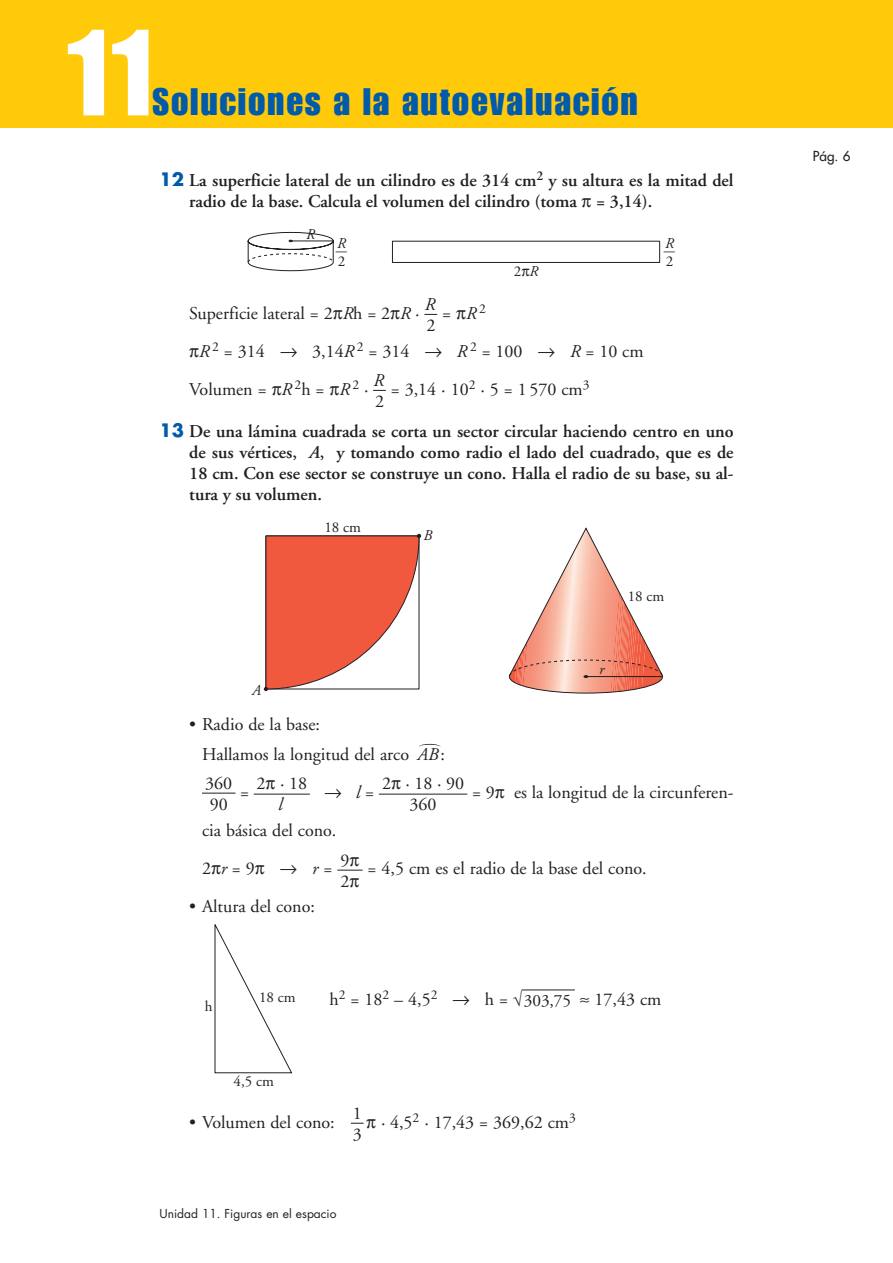
<style>
.page{position:relative;width:893px;height:1263px;background:#fff}
.page>*{position:absolute;margin:0;border:0;box-sizing:border-box;transform-origin:0 0}
.t1{font:120px "Impact";color:#fff}
.t2{font:37.5px "Impact";letter-spacing:.05em;color:#015aaa}
.t3{font:21px "MT Extra";color:#231f20;scale:2.5 1}
.t4{font:18px/21px "Adobe Garamond";color:#231f20}
.t5{font:600 18px/21px "Adobe Garamond";color:#231f20}
.t6{font:italic 18px "Adobe Garamond";color:#231f20}
.t7{font:18px "Anaya Math 1";color:#231f20}
.t8{font:15px "Adobe Garamond";color:#231f20}
.t9{font:italic 15px "Adobe Garamond";color:#231f20}
.t10{font:15px "Adobe Garamond";color:#231f20;scale:.75 1}
.t11{font:13.5px "Futura";color:#231f20}
.t12{font:12px "Futura";color:#231f20}
.s1{font-family:"Futura";font-weight:700;color:#015aaa}
.s2{font-family:"Anaya Math 1";font-weight:400}
.s3{font-family:"Anaya Math 1"}
.s4{font-style:italic}
.s5{font-style:normal}
.s6{font-family:"Adobe Garamond";font-style:italic}
.s7{font-family:"Adobe Garamond"}
.s8{font-family:"Anaya Math 1";font-size:17.25px}
.s9{font-size:17.25px}
</style>
<div class="page">
<div style="left:0;top:0;width:893px;height:128px;background:#feca0a"></div>
<svg style="left:351px;top:1123px;width:13px;height:1px"></svg>
<svg style="left:214px;top:924px;width:79px;height:150px"></svg>
<hr style="left:522px;top:990px;width:53px;height:1px;background:#231f20">
<svg style="left:337px;top:870px;width:26px;height:1px"></svg>
<hr style="left:379px;top:794px;width:88px;height:1px;background:#231f20">
<hr style="left:254px;top:794px;width:56px;height:1px;background:#231f20">
<hr style="left:202px;top:793px;width:33px;height:1px;background:#231f20">
<svg style="left:264px;top:534px;width:157px;height:157px"></svg>
<svg style="left:508px;top:527px;width:155px;height:167px"></svg>
<hr style="left:586px;top:676px;width:76px;height:1px;background:#231f20">
<svg style="left:373px;top:390px;width:13px;height:1px"></svg>
<svg style="left:424px;top:314px;width:13px;height:1px"></svg>
<svg style="left:248px;top:232px;width:412px;height:39px"></svg>
<hr style="left:291px;top:241px;width:42px;height:1px;background:#231f20">
<h1 class="t1" style="left:64px;top:30px;width:90px">11</h1>
<h2 class="t2" style="left:153px;top:89px;width:487px">Soluciones a la autoevaluación</h2>
<p class="t5" style="left:189px;top:171px;width:546px;text-indent:-30px"><span class="s1">12</span> La superficie lateral de un cilindro es de 314 cm<sup>2</sup> y su altura es la mitad del radio de la base. Calcula el volumen del cilindro (toma <span class="s2">π</span> = 3,14).</p>
<p class="t9" style="left:306px;top:228px;width:10px">R</p>
<p class="t9" style="left:337px;top:237px;width:10px">R</p>
<p class="t10" style="left:336px;top:245px;width:16px">—</p>
<p class="t8" style="left:338px;top:255px;width:9px">2</p>
<p class="t8" style="left:514px;top:265px;width:26px">2<span class="s3">π</span><span class="s4">R</span></p>
<p class="t9" style="left:665px;top:237px;width:10px">R</p>
<p class="t10" style="left:664px;top:245px;width:16px">—</p>
<p class="t8" style="left:666px;top:255px;width:9px">2</p>
<p class="t6" style="left:425px;top:297px;width:12px">R</p>
<p class="t4" style="left:426px;top:316px;width:10px">2</p>
<p class="t4" style="left:189px;top:296px;width:456px;line-height:38px;text-indent:253px">= <span class="s3">π</span><span class="s4">R</span><sup>2<br></sup><span class="s3">π</span><span class="s4">R</span> <sup>2</sup> = 314 <span class="s3">8</span> 3,14<span class="s4">R</span> <sup>2</sup> = 314 <span class="s3">8</span> <span class="s4">R</span> <sup>2</sup> = 100 <span class="s3">8</span> <span class="s4">R</span> = 10 cm<br>Volumen = <span class="s3">π</span><span class="s4">R</span> <sup>2</sup>h = <span class="s3">π</span><span class="s4">R</span> <sup>2</sup> · = 3,14 · 10<sup>2</sup> · 5 = 1 570 cm<sup>3</sup></p>
<p class="t5" style="left:189px;top:423px;width:546px;text-align:justify;text-indent:-30px"><span class="s1">13</span> De una lámina cuadrada se corta un sector circular haciendo centro en uno de sus vértices, <span class="s4">A</span>, y tomando como radio el lado del cuadrado, que es de 18 cm. Con ese sector se construye un cono. Halla el radio de su base, su al&shy;tura y su volumen.</p>
<p class="t4" style="left:189px;top:305px;width:232px">Superficie lateral = 2<span class="s3">π</span><span class="s4">R</span>h = 2<span class="s3">π</span><span class="s4">R</span> ·</p>
<p class="t6" style="left:374px;top:373px;width:12px">R</p>
<p class="t4" style="left:375px;top:392px;width:10px">2</p>
<p class="t9" style="left:252px;top:684px;width:10px">A</p>
<p class="t8" style="left:324px;top:521px;width:38px">18 cm</p>
<p class="t9" style="left:423px;top:529px;width:10px">B</p>
<p class="t4" style="left:202px;top:712px;width:209px;line-height:29.5px;text-indent:-13px">• Radio de la base:<br>Hallamos la longitud del arco</p>
<p class="t3" style="left:419px;top:730px;width:10px">)</p>
<p class="t6" style="left:417px;top:747px;width:29px">AB<span class="s5">:</span></p>
<p class="t8" style="left:628px;top:590px;width:38px">18 cm</p>
<p class="t9" style="left:599px;top:663px;width:7px">r</p>
<p class="t4" style="left:205px;top:774px;width:28px">360<br>90</p>
<p class="t4" style="left:257px;top:775px;width:52px;text-align:center">2<span class="s3">π</span> · 18 <span class="s4">l</span></p>
<p class="t4" style="left:382px;top:775px;width:83px;text-align:center">2<span class="s3">π</span> · 18 · 90<br>360</p>
<p class="t4" style="left:240px;top:783px;width:10px">=</p>
<p class="t7" style="left:324px;top:784px;width:52px">8 <span class="s6">l</span><span class="s7">=</span></p>
<p class="t4" style="left:472px;top:783px;width:263px">= 9<span class="s3">π</span> es la longitud de la circunferen-</p>
<p class="t4" style="left:202px;top:813px;width:136px;line-height:38px">cia básica del cono.<br>2<span class="s3">π</span><span class="s4">r</span>= 9<span class="s3">π 8</span> <span class="s4">r</span>=</p>
<p class="t4" style="left:340px;top:851px;width:20px">9<span class="s3">π<br></span>2<span class="s3">π</span></p>
<p class="t4" style="left:368px;top:859px;width:280px">= 4,5 cm es el radio de la base del cono.</p>
<p class="t4" style="left:189px;top:897px;width:127px">• Altura del cono:</p>
<p class="t8" style="left:205px;top:1000px;width:9px">h</p>
<p class="t8" style="left:259px;top:991px;width:38px">18 cm</p>
<p class="t8" style="left:234px;top:1075px;width:42px">4,5 cm</p>
<p class="t4" style="left:330px;top:991px;width:243px">h<sup>2</sup> = 18<sup>2</sup> – 4,5<sup>2</sup> <span class="s3">8</span> h = <span class="s8">√</span><span class="s9">303,75</span></p>
<p class="t4" style="left:580px;top:991px;width:83px"><span class="s3">≈</span> 17,43 cm</p>
<p class="t4" style="left:353px;top:1104px;width:10px">1<br>3</p>
<p class="t4" style="left:189px;top:1113px;width:147px">• Volumen del cono:</p>
<p class="t4" style="left:366px;top:1113px;width:211px"><span class="s3">π</span> · 4,5<sup>2</sup> · 17,43 = 369,62 cm<sup>3</sup></p>
<p class="t12" style="left:159px;top:1208px;width:178px">Unidad 11. Figuras en el espacio</p>
<p class="t11" style="left:813px;top:149px;width:39px">Pág. 6</p>
</div>
